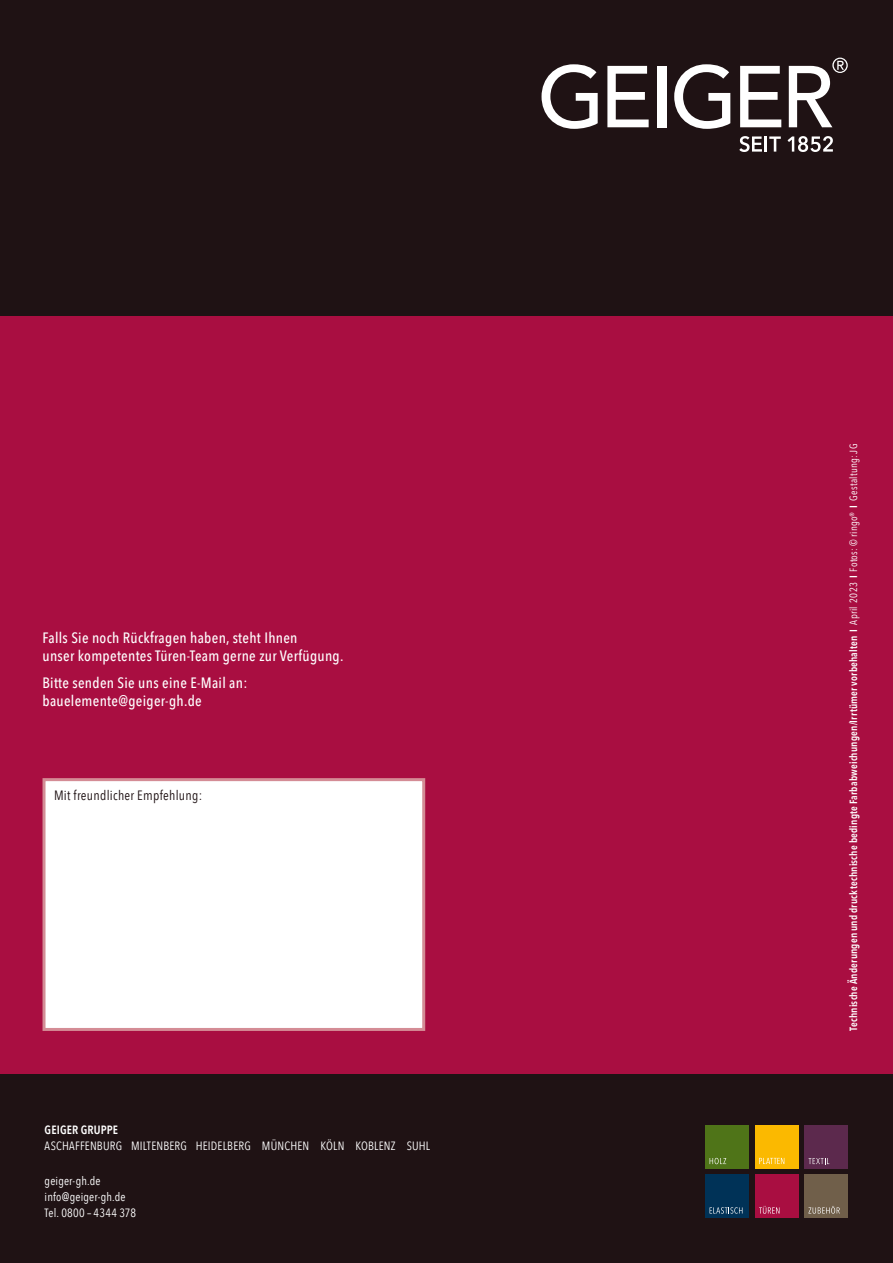
<style>
.page{position:relative;width:893px;height:1263px;background:#1f1214}
.page>*{position:absolute;margin:0;border:0;box-sizing:border-box;transform-origin:0 0}
.t1{font:500 condensed 15px/18px "Avenir Next LT Pro";letter-spacing:.02em;color:#fff}
.t2{font:condensed 13.5px "Avenir Next LT Pro";letter-spacing:.02em;color:#1f1214}
.t3{font:condensed 12px/15.8px "Avenir Next LT Pro";letter-spacing:.015em;color:#fff}
.t4{font:600 condensed 12px "Avenir Next LT Pro";letter-spacing:.015em;color:#fff}
.t5{font:600 condensed 10.5px "Avenir Next LT Pro";letter-spacing:.015em;color:#fff}
.s1{font-weight:400}
</style>
<div class="page">
<svg style="left:739px;top:136px;width:23px;height:16px"></svg>
<hr style="left:764px;top:136px;width:3px;height:16px;background:#fff">
<svg style="left:769px;top:136px;width:12px;height:16px"></svg>
<svg style="left:787px;top:136px;width:46px;height:16px"></svg>
<svg style="left:541px;top:64px;width:57px;height:65px"></svg>
<svg style="left:607px;top:66px;width:42px;height:61px"></svg>
<div style="left:657px;top:66px;width:10px;height:61px;background:#fff"></div>
<svg style="left:674px;top:64px;width:56px;height:65px"></svg>
<svg style="left:740px;top:66px;width:41px;height:61px"></svg>
<svg style="left:789px;top:58px;width:59px;height:69px"></svg>
<div style="left:0;top:316px;width:893px;height:757px;background:#a90e41"></div>
<div style="left:706px;top:1125px;width:43px;height:43px;background:#4f7418"></div>
<svg style="left:710px;top:1158px;width:16px;height:6px"></svg>
<div style="left:804px;top:1125px;width:44px;height:43px;background:#5c294d"></div>
<svg style="left:808px;top:1158px;width:21px;height:6px"></svg>
<div style="left:706px;top:1174px;width:43px;height:44px;background:#003257"></div>
<svg style="left:710px;top:1207px;width:32px;height:7px"></svg>
<div style="left:804px;top:1174px;width:44px;height:44px;background:#705f4a"></div>
<svg style="left:808px;top:1206px;width:32px;height:8px"></svg>
<div style="left:755px;top:1125px;width:43px;height:43px;background:#fbb900"></div>
<svg style="left:759px;top:1158px;width:25px;height:6px"></svg>
<div style="left:755px;top:1174px;width:43px;height:44px;background:#a90e41"></div>
<svg style="left:759px;top:1206px;width:20px;height:8px"></svg>
<div style="left:44px;top:780px;width:380px;height:249px;background:#fff"></div>
<div style="left:43px;top:778px;width:382px;height:253px;border:3px solid #d48c95"></div>
<p class="t1" style="left:43px;top:628px;width:302px">Falls Sie noch Rückfragen haben, steht Ihnen<br>unser kompetentes Türen-Team gerne zur Verfügung.</p>
<p class="t1" style="left:43px;top:673px;width:206px">Bitte senden Sie uns eine E-Mail an: bauelemente@geiger-gh.de</p>
<p class="t2" style="left:54px;top:787px;width:150px">Mit freundlicher Empfehlung:</p>
<p class="t4" style="left:45px;top:1122px;width:75px">GEIGER GRUPPE</p>
<p class="t3" style="left:45px;top:1138px;width:387px">ASCHAFFENBURG MILTENBERG HEIDELBERG MÜNCHEN KÖLN KOBLENZ SUHL</p>
<p class="t3" style="left:45px;top:1173px;width:93px">geiger-gh.de info@geiger-gh.de<br>Tel. 0800 – 4344 378</p>
<p class="t5" style="left:847px;top:1031px;width:589px;rotate:-90deg">Technische Änderungen und drucktechnische bedingte Farbabweichungen/Irrtümer vorbehalten I <span class="s1">April 2023</span> I <span class="s1">Fotos: © ringo®</span> I <span class="s1">Gestaltung: JG</span></p>
</div>
